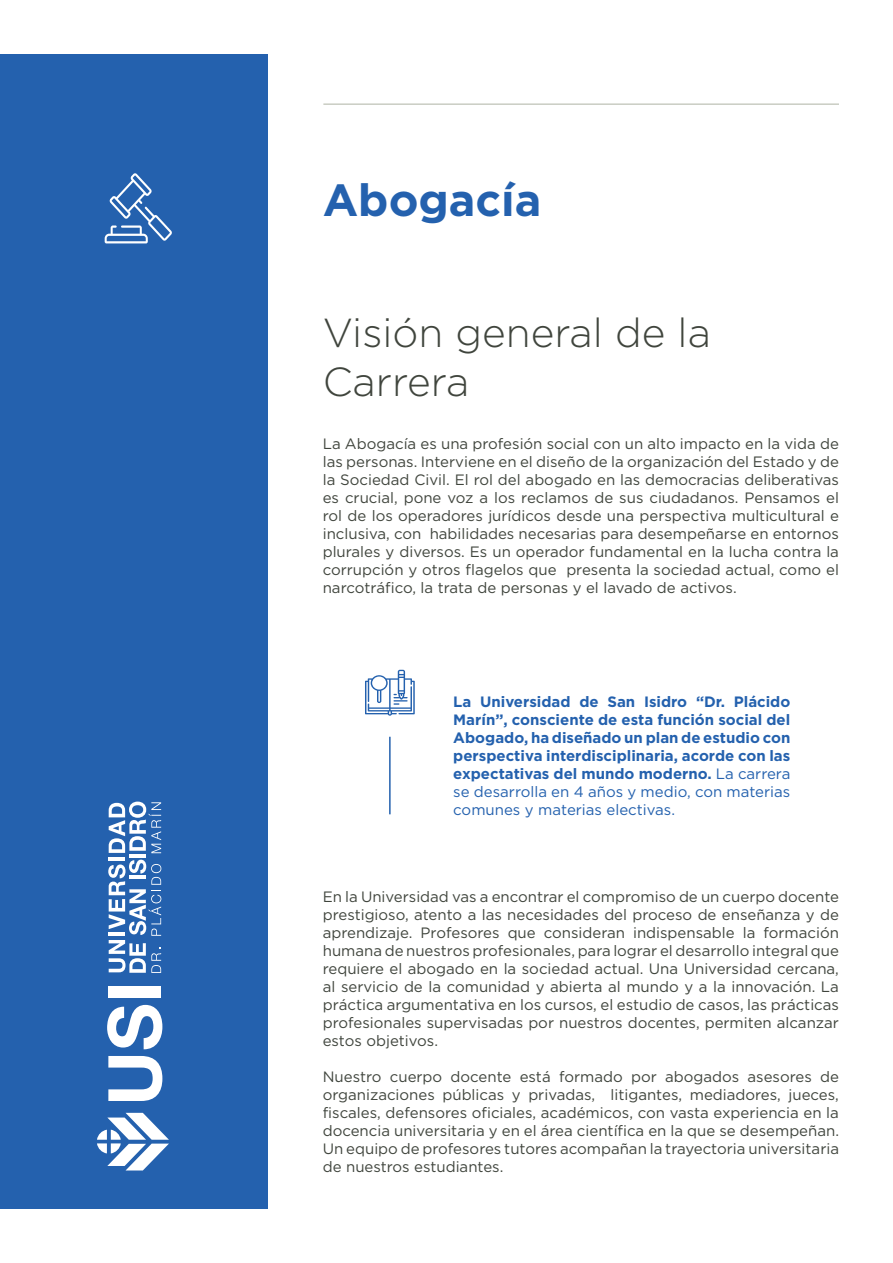
<style>
.page{position:relative;width:893px;height:1263px;background:#fff}
.page>*{position:absolute;margin:0;border:0;box-sizing:border-box;transform-origin:0 0}
.t1{font:700 45px "Gotham";color:#2461ae}
.t2{font:300 40.5px/48.6px "Gotham";color:#40453d}
.t3{font:15px/18px "Gotham";color:#40453d;text-align:justify}
.t4{font:700 15px/18px "Gotham";color:#2461ae;text-align:justify}
.s1{font-weight:400}
</style>
<div class="page">
<div style="left:0;top:54px;width:267px;height:1155px;background:#2461ae"></div>
<hr style="left:109px;top:857px;width:16px;height:4px;background:#fff">
<hr style="left:129px;top:854px;width:17px;height:3px;background:#fff">
<svg style="left:108px;top:860px;width:53px;height:113px"></svg>
<svg style="left:109px;top:801px;width:52px;height:52px"></svg>
<svg style="left:108px;top:1056px;width:54px;height:45px"></svg>
<svg style="left:107px;top:1005px;width:55px;height:44px"></svg>
<div style="left:108px;top:986px;width:53px;height:12px;background:#fff"></div>
<svg style="left:97px;top:1113px;width:72px;height:57px"></svg>
<svg style="left:105px;top:173px;width:67px;height:70px"></svg>
<svg style="left:365px;top:670px;width:50px;height:46px"></svg>
<hr style="left:389px;top:737px;width:2px;height:77px;background:#2461ae">
<hr style="left:323px;top:103px;width:516px;height:2px;background:#c9ccc3">
<h1 class="t1" style="left:323px;top:174px;width:220px">Abogacía</h1>
<h2 class="t2" style="left:323px;top:307px;width:390px">Visión general de la<br>Carrera</h2>
<p class="t3" style="left:323px;top:434px;width:518px">La Abogacía es una profesión social con un alto impacto en la vida de las personas. Interviene en el diseño de la organización del Estado y de la Sociedad Civil. El rol del abogado en las democracias deliberativas es crucial, pone voz a los reclamos de sus ciudadanos. Pensamos el rol de los operadores jurídicos desde una perspectiva multicultural e inclusiva, con habilidades necesarias para desempeñarse en entornos plurales y diversos. Es un operador fundamental en la lucha contra la corrupción y otros flagelos que presenta la sociedad actual, como el narcotráfico, la trata de personas y el lavado de activos.</p>
<p class="t4" style="left:453px;top:692px;width:339px">La Universidad de San Isidro “Dr. Plácido Marín”, consciente de esta función social del Abogado, ha diseñado un plan de estudio con perspectiva interdisciplinaria, acorde con las expectativas del mundo moderno. <span class="s1">La carrera se desarrolla en 4 años y medio, con materias comunes y materias electivas.</span></p>
<p class="t3" style="left:323px;top:887px;width:518px">En la Universidad vas a encontrar el compromiso de un cuerpo docente prestigioso, atento a las necesidades del proceso de enseñanza y de aprendizaje. Profesores que consideran indispensable la formación humana de nuestros profesionales, para lograr el desarrollo integral que requiere el abogado en la sociedad actual. Una Universidad cercana, al servicio de la comunidad y abierta al mundo y a la innovación. La práctica argumentativa en los cursos, el estudio de casos, las prácticas profesionales supervisadas por nuestros docentes, permiten alcanzar estos objetivos.</p>
<p class="t3" style="left:323px;top:1067px;width:518px">Nuestro cuerpo docente está formado por abogados asesores de organizaciones públicas y privadas, litigantes, mediadores, jueces, fiscales, defensores oficiales, académicos, con vasta experiencia en la docencia universitaria y en el área científica en la que se desempeñan.<br>Un equipo de profesores tutores acompañan la trayectoria universitaria de nuestros estudiantes.</p>
</div>
